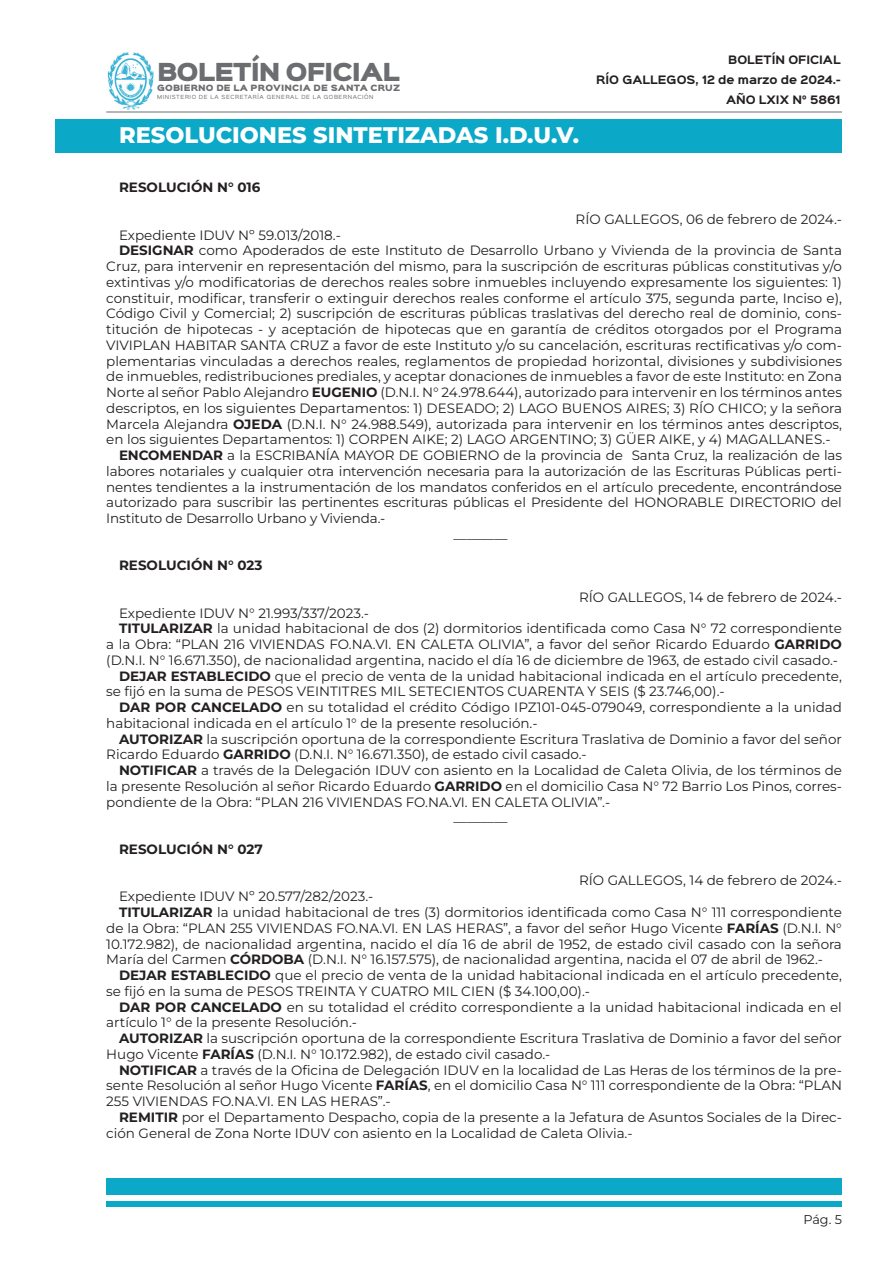
<style>
.page{position:relative;width:893px;height:1263px;background:#fff}
.page>*{position:absolute;margin:0;border:0;box-sizing:border-box;transform-origin:0 0}
.t1{font:800 22.5px "Montserrat";color:#fff}
.t2{font:22.35px "Sinkin Sans 900 X Black";letter-spacing:-.04em;color:#6c6d70}
.t3{font:13.5px/15.8px "Montserrat";color:#231f20}
.t4{font:700 13.5px "Montserrat";color:#231f20}
.t5{font:12.75px "Montserrat";color:#231f20}
.t6{font:700 10.5px/20px "Sinkin Sans 700";color:#231f20;text-align:right}
.t7{font:7.8px "Sinkin Sans 900 X Black";letter-spacing:.02em;color:#6c6d70}
.t8{font:5.1px "Sinkin Sans 400";letter-spacing:.12em;color:#6c6d70}
.s1{font-weight:700}
</style>
<div class="page">
<img style="left:107px;top:52px;width:47px;height:57px">
<hr style="left:106px;top:112px;width:736px;height:1px;background:#6c6d70">
<div style="left:55px;top:119px;width:787px;height:33px;background:#0ba9c7"></div>
<div style="left:106px;top:1178px;width:736px;height:16px;background:#0ba9c7"></div>
<div style="left:106px;top:1201px;width:736px;height:5px;background:#0ba9c7"></div>
<h2 class="t2" style="left:157px;top:61px;width:244px">BOLETÍN OFICIAL</h2>
<p class="t7" style="left:157px;top:84px;width:245px">GOBIERNO DE LA PROVINCIA DE SANTA CRUZ</p>
<p class="t8" style="left:157px;top:93px;width:218px">MINISTERIO DE LA SECRETARÍA GENERAL DE LA GOBERNACIÓN</p>
<p class="t6" style="left:596px;top:50px;width:246px">BOLETÍN OFICIAL<br>RÍO GALLEGOS, 12 de marzo de 2024.-<br>AÑO LXIX N° 5861</p>
<p class="t1" style="left:119px;top:120px;width:462px">RESOLUCIONES SINTETIZADAS I.D.U.V.</p>
<p class="t4" style="left:119px;top:178px;width:143px">RESOLUCIÓN N° 016</p>
<p class="t3" style="left:576px;top:211px;width:268px">RÍO GALLEGOS, 06 de febrero de 2024.-</p>
<p class="t3" style="left:119px;top:227px;width:223px">Expediente IDUV Nº 59.013/2018.-</p>
<p class="t3" style="left:106px;top:242px;width:737px;text-align:justify;text-indent:13px"><span class="s1">DESIGNAR</span> como Apoderados de este Instituto de Desarrollo Urbano y Vivienda de la provincia de Santa Cruz, para intervenir en representación del mismo, para la suscripción de escrituras públicas constitutivas y/o extintivas y/o modificatorias de derechos reales sobre inmuebles incluyendo expresamente los siguientes: 1) constituir, modificar, transferir o extinguir derechos reales conforme el artículo 375, segunda parte, Inciso e), Código Civil y Comercial; 2) suscripción de escrituras públicas traslativas del derecho real de dominio, cons&shy;titución de hipotecas - y aceptación de hipotecas que en garantía de créditos otorgados por el Programa VIVIPLAN HABITAR SANTA CRUZ a favor de este Instituto y/o su cancelación, escrituras rectificativas y/o com&shy;plementarias vinculadas a derechos reales, reglamentos de propiedad horizontal, divisiones y subdivisiones de inmuebles, redistribuciones prediales, y aceptar donaciones de inmuebles a favor de este Instituto: en Zona Norte al señor Pablo Alejandro <span class="s1">EUGENIO</span> (D.N.I. N° 24.978.644), autorizado para intervenir en los términos antes descriptos, en los siguientes Departamentos: 1) DESEADO; 2) LAGO BUENOS AIRES; 3) RÍO CHICO; y la señora Marcela Alejandra <span class="s1">OJEDA</span> (D.N.I. N° 24.988.549), autorizada para intervenir en los términos antes descriptos, en los siguientes Departamentos: 1) CORPEN AIKE; 2) LAGO ARGENTINO; 3) GÜER AIKE, y 4) MAGALLANES.-</p>
<p class="t3" style="left:106px;top:447px;width:737px;text-align:justify;text-indent:13px"><span class="s1">ENCOMENDAR</span> a la ESCRIBANÍA MAYOR DE GOBIERNO de la provincia de Santa Cruz, la realización de las labores notariales y cualquier otra intervención necesaria para la autorización de las Escrituras Públicas perti&shy;nentes tendientes a la instrumentación de los mandatos conferidos en el artículo precedente, encontrándose autorizado para suscribir las pertinentes escrituras públicas el Presidente del HONORABLE DIRECTORIO del Instituto de Desarrollo Urbano y Vivienda.-</p>
<p class="t3" style="left:453px;top:526px;width:55px">________</p>
<p class="t4" style="left:119px;top:556px;width:145px">RESOLUCIÓN N° 023</p>
<p class="t3" style="left:579px;top:589px;width:264px">RÍO GALLEGOS, 14 de febrero de 2024.-</p>
<p class="t3" style="left:119px;top:605px;width:251px">Expediente IDUV N° 21.993/337/2023.-</p>
<p class="t3" style="left:106px;top:620px;width:737px;text-align:justify;text-indent:13px"><span class="s1">TITULARIZAR</span> la unidad habitacional de dos (2) dormitorios identificada como Casa N° 72 correspondiente a la Obra: “PLAN 216 VIVIENDAS FO.NA.VI. EN CALETA OLIVIA”, a favor del señor Ricardo Eduardo <span class="s1">GARRIDO </span>(D.N.I. N° 16.671.350), de nacionalidad argentina, nacido el día 16 de diciembre de 1963, de estado civil casado.-</p>
<p class="t3" style="left:106px;top:668px;width:737px;text-indent:13px"><span class="s1">DEJAR ESTABLECIDO</span> que el precio de venta de la unidad habitacional indicada en el artículo precedente, se fijó en la suma de PESOS VEINTITRES MIL SETECIENTOS CUARENTA Y SEIS ($ 23.746,00).-</p>
<p class="t3" style="left:106px;top:699px;width:737px;text-indent:13px"><span class="s1">DAR POR CANCELADO</span> en su totalidad el crédito Código IPZ101-045-079049, correspondiente a la unidad habitacional indicada en el artículo 1° de la presente resolución.-</p>
<p class="t3" style="left:106px;top:731px;width:737px;text-indent:13px"><span class="s1">AUTORIZAR</span> la suscripción oportuna de la correspondiente Escritura Traslativa de Dominio a favor del señor<br>Ricardo Eduardo <span class="s1">GARRIDO</span> (D.N.I. N° 16.671.350), de estado civil casado.-</p>
<p class="t3" style="left:106px;top:762px;width:737px;text-align:justify;text-indent:13px"><span class="s1">NOTIFICAR</span> a través de la Delegación IDUV con asiento en la Localidad de Caleta Olivia, de los términos de la presente Resolución al señor Ricardo Eduardo <span class="s1">GARRIDO</span> en el domicilio Casa N° 72 Barrio Los Pinos, corres&shy;pondiente de la Obra: “PLAN 216 VIVIENDAS FO.NA.VI. EN CALETA OLIVIA”.-</p>
<p class="t3" style="left:453px;top:809px;width:55px">________</p>
<p class="t4" style="left:119px;top:839px;width:145px">RESOLUCIÓN N° 027</p>
<p class="t3" style="left:579px;top:872px;width:264px">RÍO GALLEGOS, 14 de febrero de 2024.-</p>
<p class="t3" style="left:119px;top:888px;width:256px">Expediente IDUV Nº 20.577/282/2023.-</p>
<p class="t3" style="left:106px;top:904px;width:737px;text-align:justify;text-indent:13px"><span class="s1">TITULARIZAR</span> la unidad habitacional de tres (3) dormitorios identificada como Casa N° 111 correspondiente de la Obra: “PLAN 255 VIVIENDAS FO.NA.VI. EN LAS HERAS”, a favor del señor Hugo Vicente <span class="s1">FARÍAS</span> (D.N.I. N° 10.172.982), de nacionalidad argentina, nacido el día 16 de abril de 1952, de estado civil casado con la señora María del Carmen <span class="s1">CÓRDOBA</span> (D.N.I. N° 16.157.575), de nacionalidad argentina, nacida el 07 de abril de 1962.-</p>
<p class="t3" style="left:106px;top:967px;width:737px;text-indent:13px"><span class="s1">DEJAR ESTABLECIDO</span> que el precio de venta de la unidad habitacional indicada en el artículo precedente, se fijó en la suma de PESOS TREINTA Y CUATRO MIL CIEN ($ 34.100,00).-</p>
<p class="t3" style="left:106px;top:998px;width:737px;text-indent:13px"><span class="s1">DAR POR CANCELADO</span> en su totalidad el crédito correspondiente a la unidad habitacional indicada en el artículo 1° de la presente Resolución.-</p>
<p class="t3" style="left:106px;top:1030px;width:737px;text-indent:13px"><span class="s1">AUTORIZAR</span> la suscripción oportuna de la correspondiente Escritura Traslativa de Dominio a favor del señor<br>Hugo Vicente <span class="s1">FARÍAS</span> (D.N.I. N° 10.172.982), de estado civil casado.-</p>
<p class="t3" style="left:106px;top:1061px;width:737px;text-align:justify;text-indent:13px"><span class="s1">NOTIFICAR</span> a través de la Oficina de Delegación IDUV en la localidad de Las Heras de los términos de la pre&shy;sente Resolución al señor Hugo Vicente <span class="s1">FARÍAS</span>, en el domicilio Casa N° 111 correspondiente de la Obra: “PLAN 255 VIVIENDAS FO.NA.VI. EN LAS HERAS”.-</p>
<p class="t3" style="left:106px;top:1109px;width:737px;text-indent:13px"><span class="s1">REMITIR</span> por el Departamento Despacho, copia de la presente a la Jefatura de Asuntos Sociales de la Direc&shy;ción General de Zona Norte IDUV con asiento en la Localidad de Caleta Olivia.-</p>
<p class="t5" style="left:803px;top:1211px;width:40px">Pág. 5</p>
</div>
